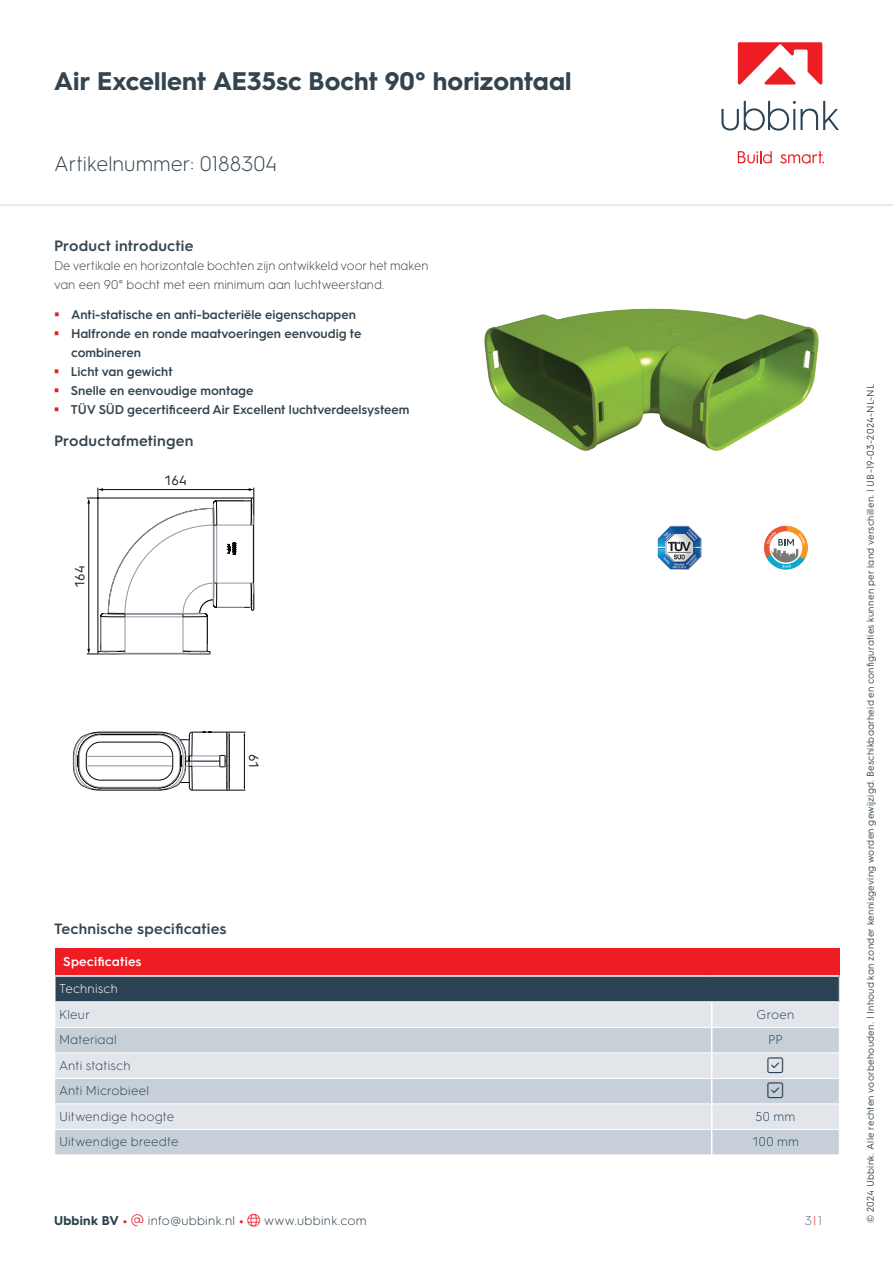
<style>
.page{position:relative;width:893px;height:1263px;background:#fff}
.page>*{position:absolute;margin:0;border:0;box-sizing:border-box;transform-origin:0 0}
.t1{font:700 25.5px "HGS3";letter-spacing:.005em;color:#33444f}
.t2{font:300 21px "HGS3";color:#33444f}
.t3{font:300 18px "Font Awesome 6 Pro";color:#2c4354}
.t4{font:600 15px "HGS3";letter-spacing:.01em;color:#33444f}
.t5{font:13.5px "HGS3";color:#211d1e}
.t6{font:600 12.75px/19.2px "HGS3";color:#33444f}
.t7{font:300 12.75px/19.2px "HGS3";color:#33444f}
.t8{font:300 12.75px "HGS3";letter-spacing:.015em;color:#2c4354}
.t9{font:300 12.75px "HGS3";letter-spacing:.02em;color:#2c424c}
.t10{font:600 12.75px "HGS3";letter-spacing:.015em;color:#fff}
.t11{font:300 12.75px "HGS3";letter-spacing:.015em;color:#fff}
.t12{font:300 12.75px "HGS3";color:#66737c}
.t13{font:9.75px "HGS3";letter-spacing:.03em;color:#33444f}
.s1{font-weight:700}
.s2{font-weight:700;color:#e31e25}
.s3{color:#ee1f2d}
.s4{color:#e31e25}
</style>
<div class="page">
<div style="left:55px;top:948px;width:784px;height:28px;background:#ee1d23"></div>
<div style="left:55px;top:976px;width:784px;height:26px;background:#2c4354"></div>
<div style="left:55px;top:1002px;width:784px;height:25px;background:#e2e6eb"></div>
<svg style="left:55px;top:1028px;width:784px;height:126px;background:#d2d9e0"></svg>
<hr style="left:54px;top:975px;width:658px;height:2px;background:#fff">
<hr style="left:712px;top:975px;width:127px;height:2px;background:#fff">
<hr style="left:54px;top:977px;width:2px;height:24px;background:#fff">
<hr style="left:54px;top:1001px;width:658px;height:1px;background:#fff">
<hr style="left:712px;top:1001px;width:128px;height:1px;background:#fff">
<hr style="left:55px;top:1052px;width:657px;height:1px;background:#fff">
<hr style="left:712px;top:1052px;width:127px;height:1px;background:#fff">
<hr style="left:55px;top:1078px;width:657px;height:1px;background:#fff">
<hr style="left:712px;top:1078px;width:127px;height:1px;background:#fff">
<hr style="left:55px;top:1103px;width:657px;height:1px;background:#fff">
<hr style="left:712px;top:1103px;width:127px;height:1px;background:#fff">
<hr style="left:55px;top:1129px;width:657px;height:1px;background:#fff">
<hr style="left:712px;top:1129px;width:127px;height:1px;background:#fff">
<svg style="left:711px;top:1002px;width:1px;height:152px"></svg>
<svg style="left:839px;top:977px;width:1px;height:25px"></svg>
<svg style="left:764px;top:525px;width:44px;height:45px"></svg>
<img style="left:658px;top:526px;width:43px;height:44px">
<img style="left:484px;top:308px;width:335px;height:143px">
<svg style="left:73px;top:488px;width:182px;height:303px"></svg>
<hr style="left:0;top:204px;width:893px;height:2px;background:#e1e4e6">
<svg style="left:721px;top:101px;width:118px;height:30px"></svg>
<svg style="left:738px;top:151px;width:34px;height:13px"></svg>
<svg style="left:780px;top:151px;width:44px;height:13px"></svg>
<svg style="left:738px;top:42px;width:84px;height:43px"></svg>
<svg style="left:768px;top:1057px;width:15px;height:16px"></svg>
<svg style="left:768px;top:1083px;width:15px;height:15px"></svg>
<h1 class="t1" style="left:54px;top:63px;width:519px">Air Excellent AE35sc Bocht 90° horizontaal</h1>
<h2 class="t2" style="left:54px;top:150px;width:225px">Artikelnummer: 0188304</h2>
<p class="t4" style="left:54px;top:235px;width:141px">Product introductie</p>
<p class="t7" style="left:54px;top:255px;width:376px">De vertikale en horizontale bochten zijn ontwikkeld voor het maken van een 90° bocht met een minimum aan luchtweerstand.</p>
<p class="t6" style="left:71px;top:304px;width:340px">Anti-statische en anti-bacteriële eigenschappen Halfronde en ronde maatvoeringen eenvoudig te combineren<br>Licht van gewicht<br>Snelle en eenvoudige montage<br>TÜV SÜD gecertificeerd Air Excellent luchtverdeelsysteem</p>
<p class="t4" style="left:54px;top:430px;width:141px">Productafmetingen</p>
<p class="t5" style="left:164px;top:471px;width:24px">164</p>
<p class="t5" style="left:70px;top:588px;width:24px;rotate:-90deg">164</p>
<p class="t5" style="left:263px;top:754px;width:16px;rotate:90deg">61</p>
<p class="t4" style="left:54px;top:918px;width:174px">Technische specificaties</p>
<p class="t10" style="left:63px;top:952px;width:80px">Specificaties</p>
<p class="t11" style="left:59px;top:980px;width:60px">Technisch</p>
<p class="t8" style="left:59px;top:1006px;width:33px">Kleur</p>
<p class="t8" style="left:757px;top:1006px;width:39px">Groen</p>
<p class="t8" style="left:59px;top:1031px;width:59px">Materiaal</p>
<p class="t8" style="left:768px;top:1031px;width:16px">PP</p>
<p class="t8" style="left:59px;top:1057px;width:73px">Anti statisch</p>
<h3 class="t3" style="left:768px;top:1056px;width:17px">▲❑◆</h3>
<p class="t8" style="left:59px;top:1082px;width:91px">Anti Microbieel</p>
<h3 class="t3" style="left:768px;top:1082px;width:17px">▲❑◆</h3>
<p class="t8" style="left:59px;top:1108px;width:117px">Uitwendige hoogte</p>
<p class="t8" style="left:755px;top:1108px;width:41px">50 mm</p>
<p class="t8" style="left:59px;top:1133px;width:121px">Uitwendige breedte</p>
<p class="t8" style="left:752px;top:1133px;width:49px">100 mm</p>
<p class="t9" style="left:54px;top:1211px;width:314px"><span class="s1">Ubbink BV</span> <span class="s2">•</span> <span class="s3">▼</span> info@ubbink.nl <span class="s2">•</span> <span class="s3">●□</span> www.ubbink.com</p>
<p class="t12" style="left:805px;top:1211px;width:19px">3<span class="s4">|</span>1</p>
<p class="t13" style="left:864px;top:1222px;width:840px;rotate:-90deg">© 2024 Ubbink. Alle rechten voorbehouden. | Inhoud kan zonder kennisgeving worden gewijzigd. Beschikbaarheid en configuraties kunnen per land verschillen. | UB-19-03-2024-NL-NL</p>
</div>
